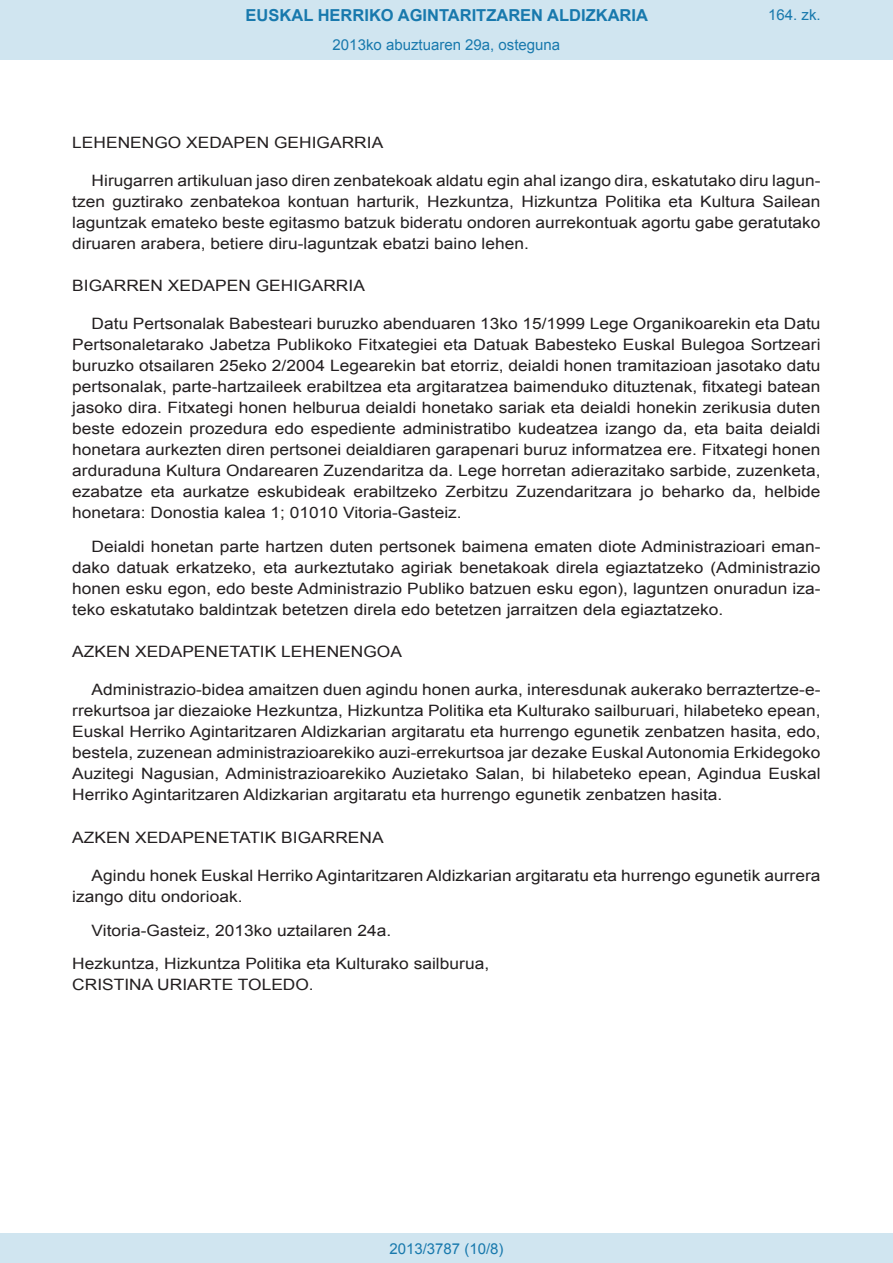
<style>
.page{position:relative;width:893px;height:1263px;background:#fff}
.page>*{position:absolute;margin:0;border:0;box-sizing:border-box;transform-origin:0 0}
.t1{font:700 16.5px "Arial";color:#1879ad}
.BOPVDetalle{font:15.6px/21px "Arial";color:#231f20;text-align:justify;scale:1.11 1}
.BOPVDisposicion{font:15.6px "Arial";color:#231f20;scale:1.11 1}
.BOPVFirmaPuesto{font:15.6px "Arial";color:#231f20;scale:1.11 1}
.BOPVFirmaLugFec{font:15.6px "Arial";color:#231f20;scale:1.11 1}
.BOPVFirmaNombre{font:15.6px "Arial";color:#231f20;scale:1.11 1}
.Paginacion_Centro{font:15px "Arial";color:#1879ad}
</style>
<div class="page">
<div style="left:0;top:0;width:893px;height:60px;background:#d0e5f0"></div>
<div style="left:0;top:1233px;width:893px;height:30px;background:#d0e5f0"></div>
<p class="t1" style="left:246px;top:4px;width:404px">EUSKAL HERRIKO AGINTARITZAREN ALDIZKARIA</p>
<p class="Paginacion_Centro" style="left:333px;top:35px;width:229px">2013ko abuztuaren 29a, osteguna</p>
<p class="Paginacion_Centro" style="left:768px;top:5px;width:54px">164. zk.</p>
<p class="BOPVDisposicion" style="left:72px;top:132px;width:282px">LEHENENGO XEDAPEN GEHIGARRIA</p>
<p class="BOPVDetalle" style="left:72px;top:170px;width:676px;text-indent:19px">Hirugarren artikuluan jaso diren zenbatekoak aldatu egin ahal izango dira, eskatutako diru lagun&shy;tzen guztirako zenbatekoa kontuan harturik, Hezkuntza, Hizkuntza Politika eta Kultura Sailean laguntzak emateko beste egitasmo batzuk bideratu ondoren aurrekontuak agortu gabe geratutako diruaren arabera, betiere diru-laguntzak ebatzi baino lehen.</p>
<p class="BOPVDisposicion" style="left:72px;top:276px;width:265px">BIGARREN XEDAPEN GEHIGARRIA</p>
<p class="BOPVDetalle" style="left:72px;top:314px;width:676px;text-indent:19px">Datu Pertsonalak Babesteari buruzko abenduaren 13ko 15/1999 Lege Organikoarekin eta Datu Pertsonaletarako Jabetza Publikoko Fitxategiei eta Datuak Babesteko Euskal Bulegoa Sortzeari buruzko otsailaren 25eko 2/2004 Legearekin bat etorriz, deialdi honen tramitazioan jasotako datu pertsonalak, parte-hartzaileek erabiltzea eta argitaratzea baimenduko dituztenak, fitxategi batean jasoko dira. Fitxategi honen helburua deialdi honetako sariak eta deialdi honekin zerikusia duten beste edozein prozedura edo espediente administratibo kudeatzea izango da, eta baita deialdi honetara aurkezten diren pertsonei deialdiaren garapenari buruz informatzea ere. Fitxategi honen arduraduna Kultura Ondarearen Zuzendaritza da. Lege horretan adierazitako sarbide, zuzenketa, ezabatze eta aurkatze eskubideak erabiltzeko Zerbitzu Zuzendaritzara jo beharko da, helbide honetara: Donostia kalea 1; 01010 Vitoria-Gasteiz.</p>
<p class="BOPVDetalle" style="left:72px;top:536px;width:676px;text-indent:19px">Deialdi honetan parte hartzen duten pertsonek baimena ematen diote Administrazioari eman&shy;dako datuak erkatzeko, eta aurkeztutako agiriak benetakoak direla egiaztatzeko (Administrazio honen esku egon, edo beste Administrazio Publiko batzuen esku egon), laguntzen onuradun iza&shy;teko eskatutako baldintzak betetzen direla edo betetzen jarraitzen dela egiaztatzeko.</p>
<p class="BOPVDisposicion" style="left:72px;top:642px;width:298px">AZKEN XEDAPENETATIK LEHENENGOA</p>
<p class="BOPVDetalle" style="left:72px;top:680px;width:676px;text-indent:19px">Administrazio-bidea amaitzen duen agindu honen aurka, interesdunak aukerako berraztertze-e&shy;rrekurtsoa jar diezaioke Hezkuntza, Hizkuntza Politika eta Kulturako sailburuari, hilabeteko epean, Euskal Herriko Agintaritzaren Aldizkarian argitaratu eta hurrengo egunetik zenbatzen hasita, edo, bestela, zuzenean administrazioarekiko auzi-errekurtsoa jar dezake Euskal Autonomia Erkidegoko Auzitegi Nagusian, Administrazioarekiko Auzietako Salan, bi hilabeteko epean, Agindua Euskal Herriko Agintaritzaren Aldizkarian argitaratu eta hurrengo egunetik zenbatzen hasita.</p>
<p class="BOPVDisposicion" style="left:72px;top:827px;width:282px">AZKEN XEDAPENETATIK BIGARRENA</p>
<p class="BOPVDetalle" style="left:72px;top:865px;width:676px;text-indent:19px">Agindu honek Euskal Herriko Agintaritzaren Aldizkarian argitaratu eta hurrengo egunetik aurrera izango ditu ondorioak.</p>
<p class="BOPVFirmaLugFec" style="left:92px;top:920px;width:271px">Vitoria-Gasteiz, 2013ko uztailaren 24a.</p>
<p class="BOPVFirmaPuesto" style="left:72px;top:953px;width:377px">Hezkuntza, Hizkuntza Politika eta Kulturako sailburua,</p>
<p class="BOPVFirmaNombre" style="left:72px;top:974px;width:219px">CRISTINA URIARTE TOLEDO.</p>
<p class="Paginacion_Centro" style="left:389px;top:1238px;width:116px">2013/3787 (10/8)</p>
</div>
